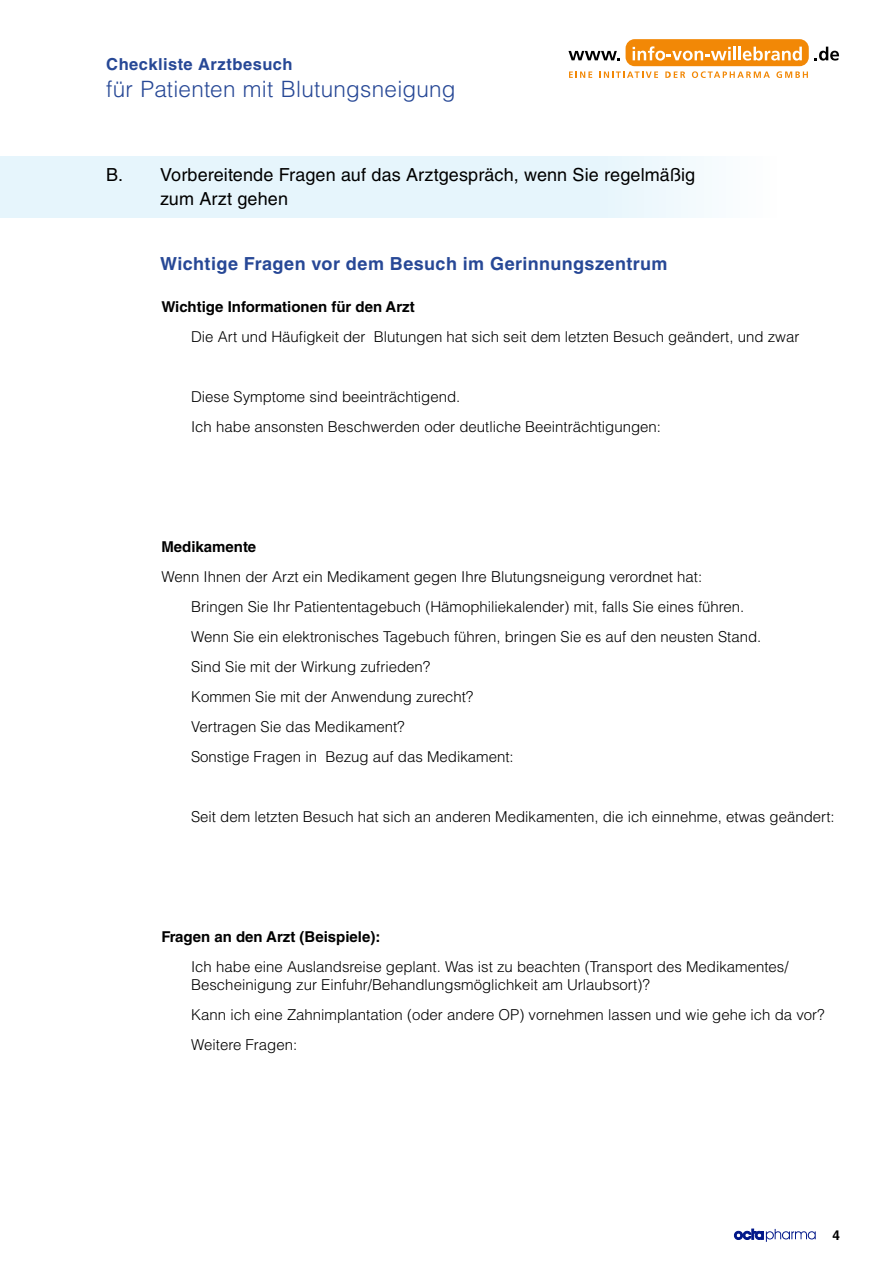
<style>
.page{position:relative;width:893px;height:1263px;background:#fff}
.page>*{position:absolute;margin:0;border:0;box-sizing:border-box;transform-origin:0 0}
.t1{font:300 22.5px "Helvetica LT Std";letter-spacing:.01em;color:#274896}
.t2{font:18px/24px "Helvetica LT Std";letter-spacing:.005em;color:#000}
.t3{font:700 18px "Helvetica LT Std";letter-spacing:.02em;color:#274896}
.t4{font:700 16.5px "Helvetica LT Std";letter-spacing:.025em;color:#274896}
.t5{font:300 15px/30px "Helvetica LT Std";color:#000}
.t6{font:700 15px "Helvetica LT Std";color:#000}
.t7{font:700 13.5px "Helvetica LT Std";color:#000}
</style>
<div class="page">
<div style="left:626px;top:39px;width:183px;height:27px;background:#f28806;border-radius:9px"></div>
<svg style="left:568px;top:51px;width:52px;height:9px"></svg>
<svg style="left:633px;top:46px;width:169px;height:15px"></svg>
<svg style="left:814px;top:47px;width:25px;height:14px"></svg>
<svg style="left:569px;top:71px;width:23px;height:7px"></svg>
<svg style="left:599px;top:71px;width:59px;height:7px"></svg>
<svg style="left:665px;top:71px;width:20px;height:7px"></svg>
<svg style="left:692px;top:71px;width:78px;height:7px"></svg>
<svg style="left:776px;top:71px;width:32px;height:7px"></svg>
<svg style="left:734px;top:1229px;width:82px;height:13px"></svg>
<div style="left:0;top:156px;width:840px;height:62px;background:linear-gradient(to right,#e0f3fb,#f5fbfe)"></div>
<p class="t4" style="left:106px;top:54px;width:188px">Checkliste Arztbesuch</p>
<h1 class="t1" style="left:106px;top:75px;width:351px">für Patienten mit Blutungsneigung</h1>
<p class="t2" style="left:160px;top:163px;width:537px;text-indent:-54px">B. Vorbereitende Fragen auf das Arztgespräch, wenn Sie regelmäßig zum Arzt gehen</p>
<p class="t3" style="left:160px;top:252px;width:509px">Wichtige Fragen vor dem Besuch im Gerinnungszentrum</p>
<p class="t6" style="left:161px;top:298px;width:255px">Wichtige Informationen für den Arzt</p>
<p class="t5" style="left:191px;top:322px;width:610px">Die Art und Häufigkeit der Blutungen hat sich seit dem letzten Besuch geändert, und zwar</p>
<p class="t5" style="left:191px;top:382px;width:471px">Diese Symptome sind beeinträchtigend.<br>Ich habe ansonsten Beschwerden oder deutliche Beeinträchtigungen:</p>
<p class="t6" style="left:161px;top:538px;width:96px">Medikamente</p>
<p class="t5" style="left:191px;top:562px;width:572px;text-indent:-30px">Wenn Ihnen der Arzt ein Medikament gegen Ihre Blutungsneigung verordnet hat:<br>Bringen Sie Ihr Patiententagebuch (Hämophiliekalender) mit, falls Sie eines führen.<br>Wenn Sie ein elektronisches Tagebuch führen, bringen Sie es auf den neusten Stand.<br>Sind Sie mit der Wirkung zufrieden?<br>Kommen Sie mit der Anwendung zurecht?<br>Vertragen Sie das Medikament?<br>Sonstige Fragen in Bezug auf das Medikament:</p>
<p class="t5" style="left:191px;top:802px;width:645px">Seit dem letzten Besuch hat sich an anderen Medikamenten, die ich einnehme, etwas geändert:</p>
<p class="t6" style="left:161px;top:928px;width:220px">Fragen an den Arzt (Beispiele):</p>
<p class="t5" style="left:191px;top:958px;width:599px;line-height:18px">Ich habe eine Auslandsreise geplant. Was ist zu beachten (Transport des Medikamentes/<br>Bescheinigung zur Einfuhr/Behandlungsmöglichkeit am Urlaubsort)?</p>
<p class="t5" style="left:191px;top:1000px;width:635px">Kann ich eine Zahnimplantation (oder andere OP) vornehmen lassen und wie gehe ich da vor?<br>Weitere Fragen:</p>
<p class="t7" style="left:832px;top:1227px;width:9px">4</p>
</div>
